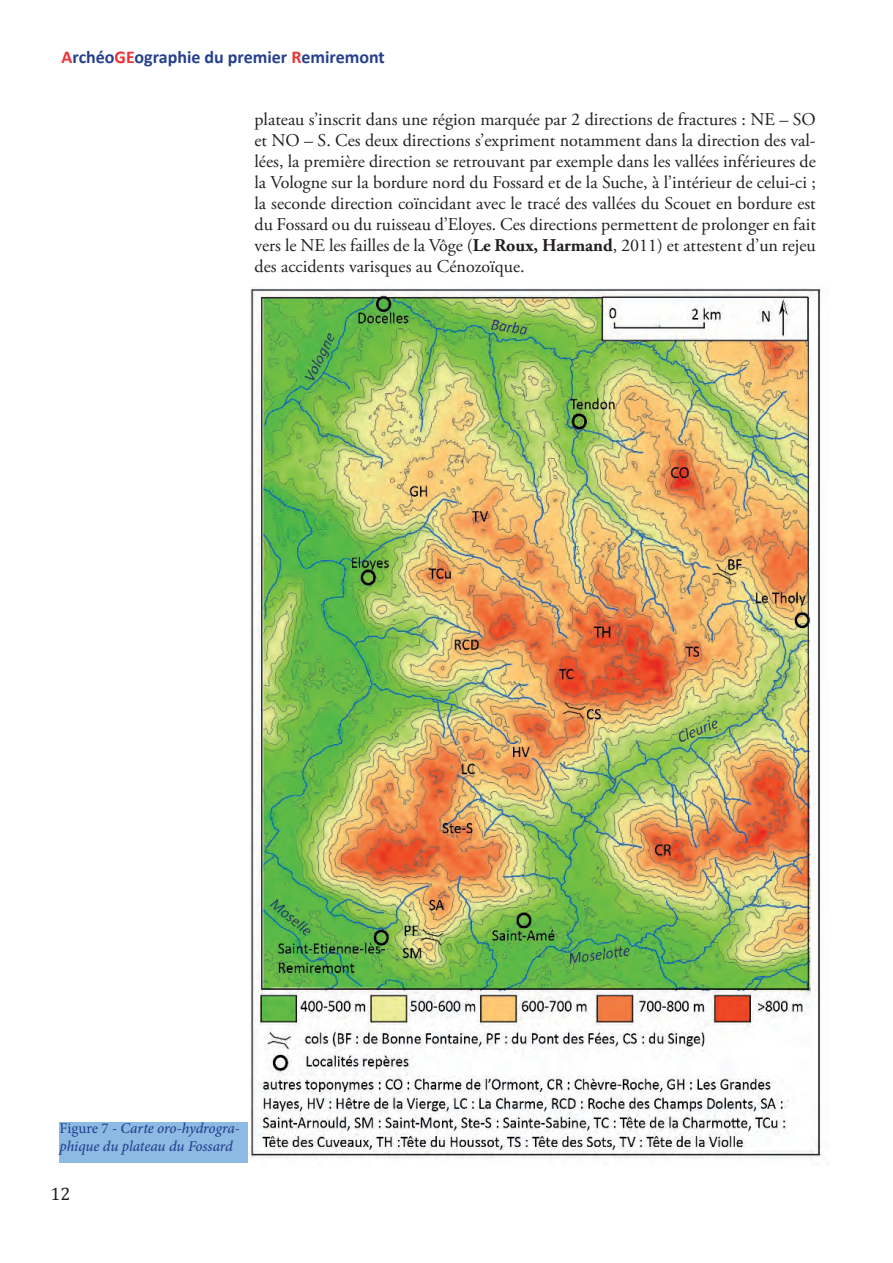
<style>
.page{position:relative;width:893px;height:1263px;background:#fff}
.page>*{position:absolute;margin:0;border:0;box-sizing:border-box;transform-origin:0 0}
.t1{font:18px/21px "Adobe Garamond Pro";color:#231f20;text-align:justify}
.t2{font:700 18px "Calibri";color:#253f8e}
.t3{font:18px "Cambria";color:#231f20}
.t4{font:italic 500 15px/18px "Minion Pro";letter-spacing:-.01em;color:#253f8e}
.s1{color:#ee3135}
.s2{font-weight:700}
.s3{font-weight:400;font-style:normal}
</style>
<div class="page">
<img style="left:250px;top:287px;width:578px;height:878px">
<div style="left:60px;top:1122px;width:188px;height:41px;background:#8cbae3"></div>
<p class="t2" style="left:62px;top:46px;width:325px"><span class="s1">A</span>rchéo<span class="s1">GE</span>ographie du premier <span class="s1">R</span>emiremont</p>
<p class="t1" style="left:255px;top:109px;width:563px">plateau s’inscrit dans une région marquée par 2 directions de fractures : NE – SO et NO – S. Ces deux directions s’expriment notamment dans la direction des val&shy;lées, la première direction se retrouvant par exemple dans les vallées inférieures de la Vologne sur la bordure nord du Fossard et de la Suche, à l’intérieur de celui-ci ; la seconde direction coïncidant avec le tracé des vallées du Scouet en bordure est du Fossard ou du ruisseau d’Eloyes. Ces directions permettent de prolonger en fait vers le NE les failles de la Vôge (<span class="s2">Le Roux, Harmand</span>, 2011) et attestent d’un rejeu des accidents varisques au Cénozoïque.</p>
<p class="t4" style="left:60px;top:1119px;width:182px"><span class="s3">Figure 7</span> - Carte oro-hydrogra&shy;phique du plateau du Fossard</p>
<p class="t3" style="left:51px;top:1183px;width:21px">12</p>
</div>
